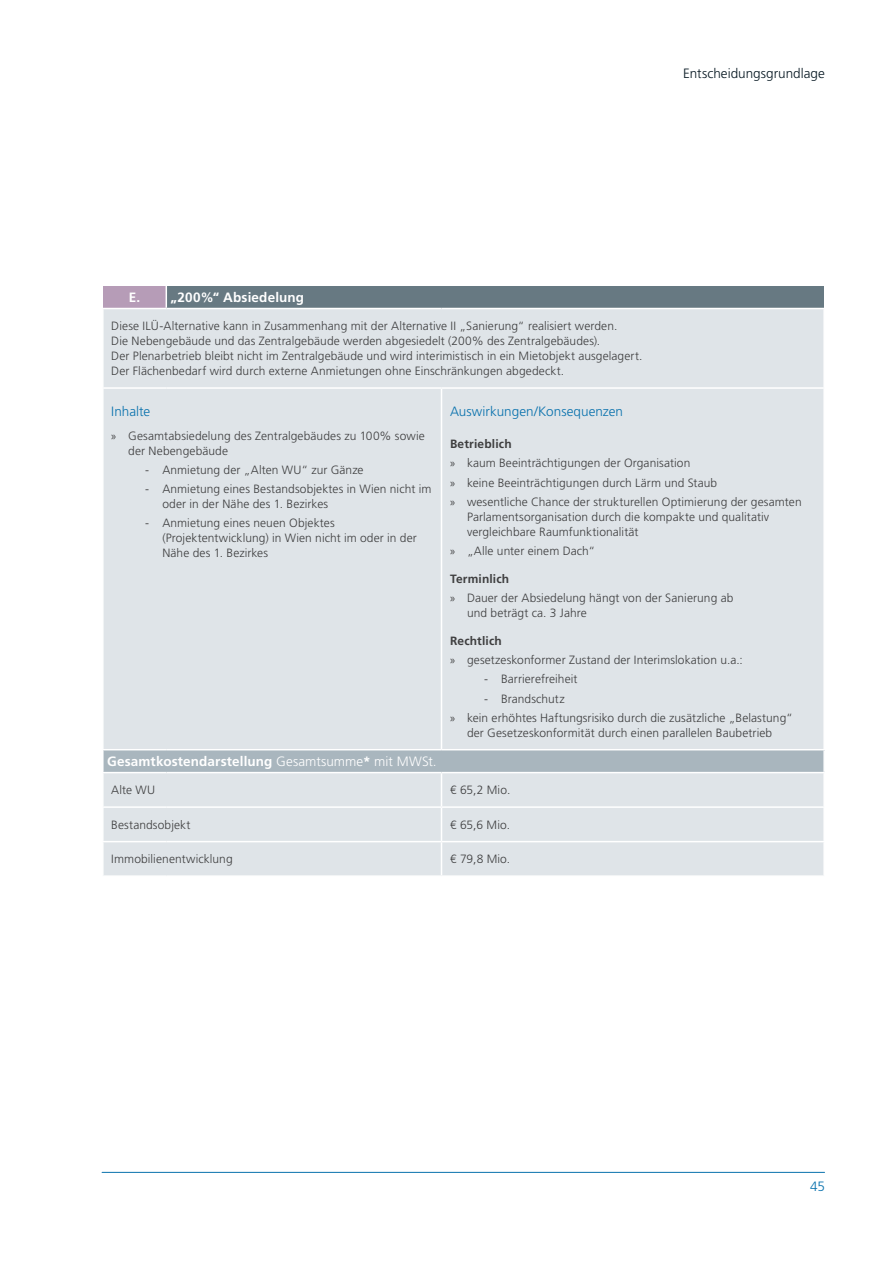
<style>
.page{position:relative;width:893px;height:1263px;background:#fff}
.page>*{position:absolute;margin:0;border:0;box-sizing:border-box;transform-origin:0 0}
.t1{font:700 13.5px "Frutiger";letter-spacing:.01em;color:#fff}
.t2{font:300 13.5px "Frutiger";color:#0871ad}
.t3{font:300 13.5px "Frutiger";color:#071822}
.t4{font:300 12px/15px "Frutiger";letter-spacing:.005em;color:#3e3e3f}
.t5{font:700 12px "Frutiger";letter-spacing:.015em;color:#3e3e3f}
.t6{font:12px "Myriad Pro";color:#3e3e3f}
.s1{font-family:"Myriad Pro";font-weight:400}
.s2{font-weight:300}
</style>
<div class="page">
<hr style="left:102px;top:1172px;width:723px;height:1px;background:#0871ad">
<div style="left:103px;top:286px;width:63px;height:22px;background:#b69cb7"></div>
<div style="left:166px;top:286px;width:658px;height:22px;background:#677982"></div>
<div style="left:104px;top:309px;width:719px;height:566px;background:#dfe4e8"></div>
<div style="left:103px;top:750px;width:721px;height:23px;background:#a9b6be"></div>
<hr style="left:102px;top:749px;width:64px;height:1px;background:#fff">
<hr style="left:166px;top:749px;width:275px;height:1px;background:#fff">
<hr style="left:441px;top:749px;width:384px;height:1px;background:#fff">
<svg style="left:166px;top:286px;width:1px;height:22px"></svg>
<hr style="left:102px;top:387px;width:64px;height:2px;background:#fff">
<hr style="left:166px;top:387px;width:275px;height:2px;background:#fff">
<hr style="left:441px;top:387px;width:384px;height:2px;background:#fff">
<hr style="left:441px;top:389px;width:1px;height:360px;background:#fff">
<hr style="left:441px;top:773px;width:1px;height:33px;background:#fff">
<hr style="left:441px;top:808px;width:1px;height:33px;background:#fff">
<hr style="left:441px;top:842px;width:1px;height:33px;background:#fff">
<hr style="left:102px;top:806px;width:64px;height:2px;background:#fff">
<hr style="left:166px;top:806px;width:275px;height:2px;background:#fff">
<hr style="left:102px;top:841px;width:64px;height:1px;background:#fff">
<hr style="left:166px;top:841px;width:275px;height:1px;background:#fff">
<hr style="left:441px;top:806px;width:384px;height:2px;background:#fff">
<hr style="left:441px;top:841px;width:384px;height:1px;background:#fff">
<hr style="left:102px;top:750px;width:2px;height:22px;background:#fff">
<hr style="left:823px;top:750px;width:2px;height:22px;background:#fff">
<hr style="left:102px;top:772px;width:64px;height:1px;background:#fff">
<hr style="left:166px;top:772px;width:275px;height:1px;background:#fff">
<hr style="left:441px;top:772px;width:384px;height:1px;background:#fff">
<p class="t3" style="left:683px;top:66px;width:143px">Entscheidungsgrundlage</p>
<h3 class="t1" style="left:129px;top:289px;width:177px">E. „200%“ Absiedelung</h3>
<p class="t4" style="left:111px;top:319px;width:508px">Diese ILÜ-Alternative kann in Zusammenhang mit der Alternative II „Sanierung“ realisiert werden.</p>
<p class="t4" style="left:111px;top:334px;width:490px">Die Nebengebäude und das Zentralgebäude werden abgesiedelt (200% des Zentralgebäudes).</p>
<p class="t4" style="left:111px;top:349px;width:533px">Der Plenarbetrieb bleibt nicht im Zentralgebäude und wird interimistisch in ein Mietobjekt ausgelagert.</p>
<p class="t4" style="left:111px;top:364px;width:454px">Der Flächenbedarf wird durch externe Anmietungen ohne Einschränkungen abgedeckt.</p>
<p class="t2" style="left:111px;top:404px;width:41px">Inhalte</p>
<p class="t6" style="left:111px;top:428px;width:7px">»</p>
<p class="t4" style="left:128px;top:428px;width:298px">Gesamtabsiedelung des Zentralgebäudes zu 100% sowie der Nebengebäude</p>
<p class="t4" style="left:145px;top:462px;width:220px">- Anmietung der „Alten WU“ zur Gänze</p>
<p class="t4" style="left:162px;top:482px;width:271px;text-indent:-17px">- Anmietung eines Bestandsobjektes in Wien nicht im oder in der Nähe des 1. Bezirkes</p>
<p class="t4" style="left:162px;top:516px;width:256px;text-indent:-17px">- Anmietung eines neuen Objektes (Projektentwicklung) in Wien nicht im oder in der<br>Nähe des 1. Bezirkes</p>
<p class="t2" style="left:450px;top:404px;width:175px">Auswirkungen/Konsequenzen</p>
<p class="t5" style="left:450px;top:437px;width:63px">Betrieblich</p>
<p class="t4" style="left:450px;top:456px;width:242px"><span class="s1">»</span> kaum Beeinträchtigungen der Organisation</p>
<p class="t4" style="left:450px;top:475px;width:269px"><span class="s1">»</span> keine Beeinträchtigungen durch Lärm und Staub</p>
<p class="t4" style="left:467px;top:494px;width:336px;text-indent:-17px"><span class="s1">»</span> wesentliche Chance der strukturellen Optimierung der gesamten<br>Parlamentsorganisation durch die kompakte und qualitativ vergleichbare Raumfunktionalität</p>
<p class="t4" style="left:450px;top:544px;width:147px"><span class="s1">»</span> „Alle unter einem Dach“</p>
<p class="t5" style="left:450px;top:572px;width:61px">Terminlich</p>
<p class="t4" style="left:467px;top:591px;width:268px;text-indent:-17px"><span class="s1">»</span> Dauer der Absiedelung hängt von der Sanierung ab und beträgt ca. 3 Jahre</p>
<p class="t5" style="left:450px;top:634px;width:53px">Rechtlich</p>
<p class="t6" style="left:450px;top:653px;width:7px">»</p>
<p class="t4" style="left:467px;top:653px;width:277px">gesetzeskonformer Zustand der Interimslokation u.a.:</p>
<p class="t4" style="left:484px;top:672px;width:95px">- Barrierefreiheit</p>
<p class="t4" style="left:484px;top:691px;width:82px">- Brandschutz</p>
<p class="t4" style="left:450px;top:710px;width:344px;text-align:center"><span class="s1">»</span> kein erhöhtes Haftungsrisiko durch die zusätzliche „Belastung“ der Gesetzeskonformität durch einen parallelen Baubetrieb</p>
<p class="t1" style="left:107px;top:754px;width:331px">Gesamtkostendarstellung <span class="s2">Gesamtsumme</span>* <span class="s2">mit MWSt.</span></p>
<p class="t4" style="left:111px;top:783px;width:45px">Alte WU</p>
<p class="t4" style="left:450px;top:783px;width:62px">€ 65,2 Mio.</p>
<p class="t4" style="left:111px;top:817px;width:81px">Bestandsobjekt</p>
<p class="t4" style="left:450px;top:817px;width:62px">€ 65,6 Mio.</p>
<p class="t4" style="left:111px;top:852px;width:123px">Immobilienentwicklung</p>
<p class="t4" style="left:450px;top:852px;width:62px">€ 79,8 Mio.</p>
<p class="t2" style="left:810px;top:1178px;width:16px">45</p>
</div>
